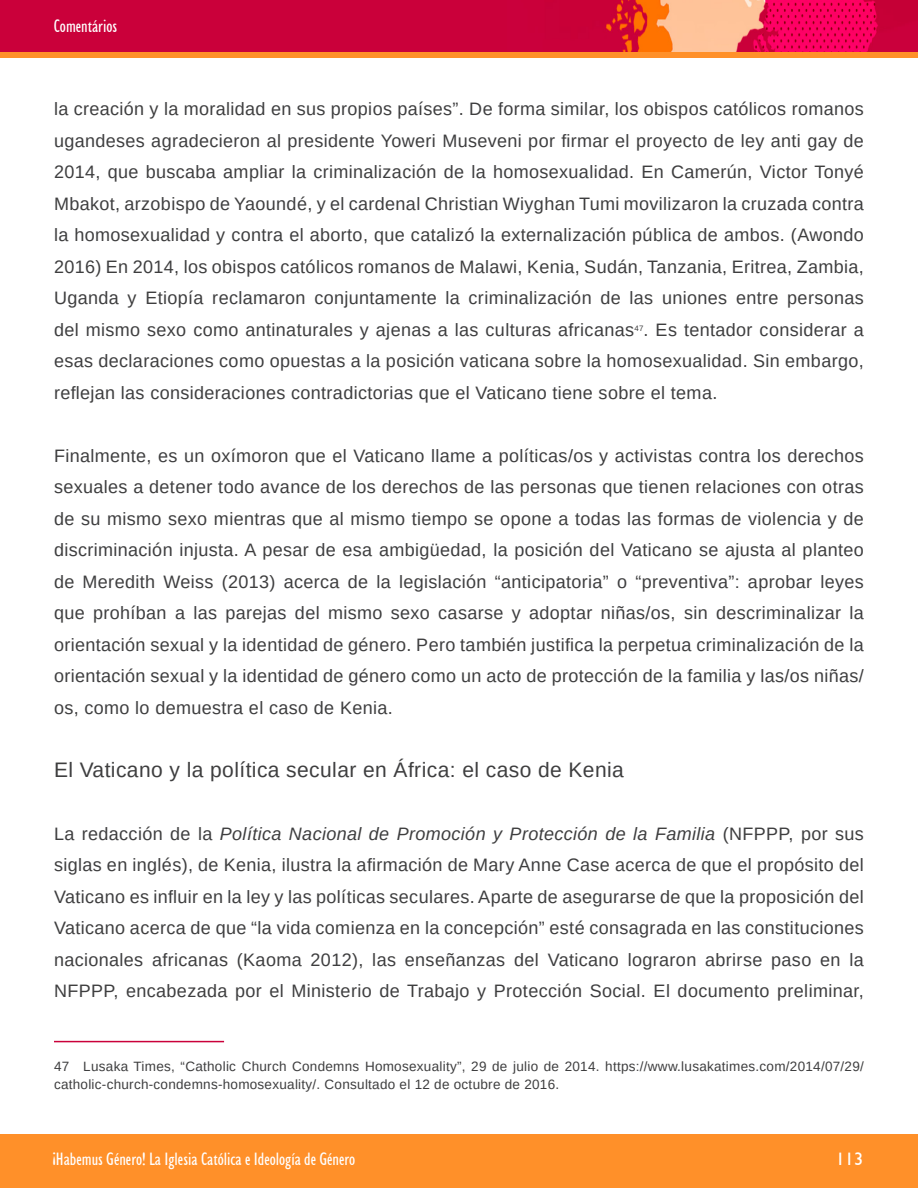
<style>
.page{position:relative;width:918px;height:1188px;background:#fff}
.page>*{position:absolute;margin:0;border:0;box-sizing:border-box;transform-origin:0 0}
.t1{font:21px "Liberation Sans";letter-spacing:.02em;color:#3e3e3f}
.t2{font:18px/31.5px "Liberation Sans";letter-spacing:.02em;color:#3e3e3f;text-align:justify}
.t3{font:condensed 18px "Humanist 521 BT";color:#fff}
.t4{font:18px "Humanist 521 BT";color:#fff}
.t5{font:13.5px/18px "Liberation Sans";letter-spacing:.02em;color:#3e3e3f}
.t6{font:7.8px "Liberation Sans";color:#3e3e3f}
.s1{font-style:italic}
</style>
<div class="page">
<div style="left:0;top:0;width:918px;height:54px;background:#ca003a"></div>
<img style="left:508px;top:0;width:410px;height:53px">
<div style="left:0;top:53px;width:918px;height:5px;background:#ff9029"></div>
<div style="left:0;top:1134px;width:918px;height:54px;background:#ff9029"></div>
<hr style="left:54px;top:1041px;width:170px;height:1px;background:#ca003a">
<p class="t3" style="left:54px;top:16px;width:65px">Comentários</p>
<p class="t2" style="left:54px;top:93px;width:811px">la creación y la moralidad en sus propios países”. De forma similar, los obispos católicos romanos ugandeses agradecieron al presidente Yoweri Museveni por firmar el proyecto de ley anti gay de 2014, que buscaba ampliar la criminalización de la homosexualidad. En Camerún, Victor Tonyé Mbakot, arzobispo de Yaoundé, y el cardenal Christian Wiyghan Tumi movilizaron la cruzada contra la homosexualidad y contra el aborto, que catalizó la externalización pública de ambos. (Awondo 2016) En 2014, los obispos católicos romanos de Malawi, Kenia, Sudán, Tanzania, Eritrea, Zambia, Uganda y Etiopía reclamaron conjuntamente la criminalización de las uniones entre personas del mismo sexo como antinaturales y ajenas a las culturas africanas</p>
<p class="t2" style="left:54px;top:314px;width:811px;text-indent:590px">. Es tentador considerar a esas declaraciones como opuestas a la posición vaticana sobre la homosexualidad. Sin embargo, reflejan las consideraciones contradictorias que el Vaticano tiene sobre el tema.</p>
<p class="t6" style="left:635px;top:324px;width:10px">47</p>
<p class="t2" style="left:54px;top:440px;width:811px">Finalmente, es un oxímoron que el Vaticano llame a políticas/os y activistas contra los derechos sexuales a detener todo avance de los derechos de las personas que tienen relaciones con otras de su mismo sexo mientras que al mismo tiempo se opone a todas las formas de violencia y de discriminación injusta. A pesar de esa ambigüedad, la posición del Vaticano se ajusta al planteo de Meredith Weiss (2013) acerca de la legislación “anticipatoria” o “preventiva”: aprobar leyes que prohíban a las parejas del mismo sexo casarse y adoptar niñas/os, sin descriminalizar la orientación sexual y la identidad de género. Pero también justifica la perpetua criminalización de la orientación sexual y la identidad de género como un acto de protección de la familia y las/os niñas/ os, como lo demuestra el caso de Kenia.</p>
<p class="t1" style="left:54px;top:756px;width:571px">El Vaticano y la política secular en África: el caso de Kenia</p>
<p class="t2" style="left:54px;top:818px;width:811px">La redacción de la <span class="s1">Política Nacional de Promoción y Protección de la Familia</span> (NFPPP, por sus siglas en inglés), de Kenia, ilustra la afirmación de Mary Anne Case acerca de que el propósito del Vaticano es influir en la ley y las políticas seculares. Aparte de asegurarse de que la proposición del Vaticano acerca de que “la vida comienza en la concepción” esté consagrada en las constituciones nacionales africanas (Kaoma 2012), las enseñanzas del Vaticano lograron abrirse paso en la NFPPP, encabezada por el Ministerio de Trabajo y Protección Social. El documento preliminar,</p>
<p class="t5" style="left:54px;top:1058px;width:811px">47 Lusaka Times, “Catholic Church Condemns Homosexuality”, 29 de julio de 2014. https://www.lusakatimes.com/2014/07/29/ catholic-church-condemns-homosexuality/. Consultado el 12 de octubre de 2016.</p>
<p class="t3" style="left:52px;top:1149px;width:304px">¡Habemus Género! La Iglesia Católica e Ideología de Género</p>
<p class="t4" style="left:836px;top:1148px;width:29px">113</p>
</div>
